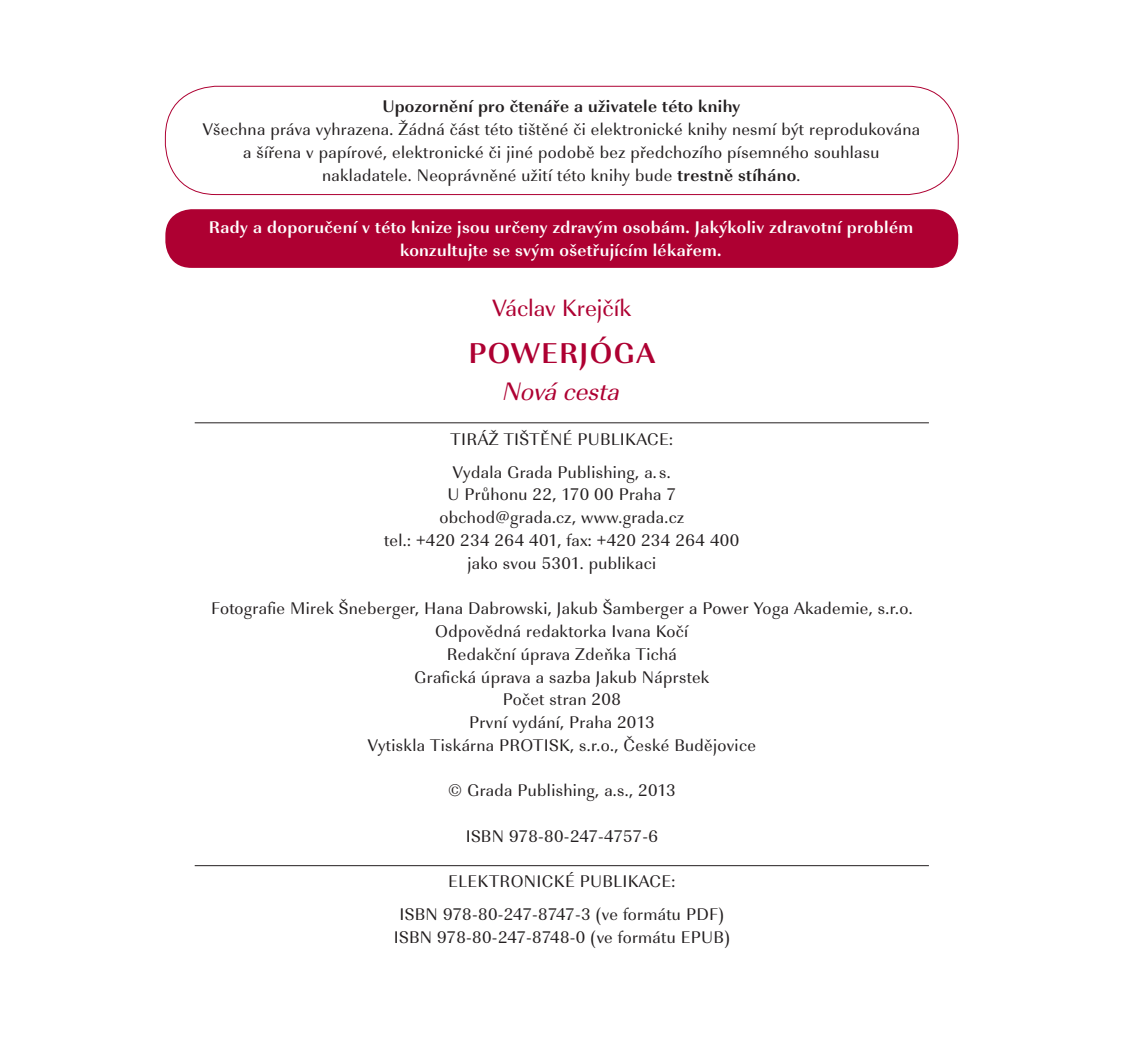
<style>
.page{position:relative;width:1141px;height:1042px;background:#fff}
.page>*{position:absolute;margin:0;border:0;box-sizing:border-box;transform-origin:0 0}
.t1{font:700 29.75px "Imperial URWTOT";letter-spacing:.045em;color:#ae0032}
.t2{font:italic 26.25px "Imperial URWTOT";letter-spacing:-.005em;color:#ae0032}
.t3{font:24.5px "Imperial URWTOT";color:#ae0032}
.t4{font:17.5px/22.8px "Imperial URWTOT";letter-spacing:.02em;color:#231f20;text-align:center}
.t5{font:700 17.5px/22.8px "Imperial URWTOT";letter-spacing:.02em;color:#fff;text-align:center}
.t6{font:700 17.5px "Imperial URWTOT";letter-spacing:.02em;color:#231f20}
.s1{font-weight:700}
</style>
<div class="page">
<div style="left:165px;top:86px;width:794px;height:109px;border:1px solid #ae0032;border-radius:51px"></div>
<div style="left:165px;top:209px;width:793px;height:59px;background:#ae0032;border-radius:26px"></div>
<hr style="left:195px;top:422px;width:734px;height:1px;background:#231f20">
<hr style="left:195px;top:865px;width:734px;height:1px;background:#231f20">
<p class="t6" style="left:382px;top:96px;width:360px">Upozornění pro čtenáře a uživatele této knihy</p>
<p class="t4" style="left:203px;top:118px;width:719px">Všechna práva vyhrazena. Žádná část této tištěné či elektronické knihy nesmí být reprodukována a šířena v papírové, elektronické či jiné podobě bez předchozího písemného souhlasu nakladatele. Neoprávněné užití této knihy bude <span class="s1">trestně stíháno</span>.</p>
<p class="t5" style="left:209px;top:217px;width:706px">Rady a doporučení v této knize jsou určeny zdravým osobám. Jakýkoliv zdravotní problém konzultujte se svým ošetřujícím lékařem.</p>
<h3 class="t3" style="left:492px;top:293px;width:140px">Václav Krejčík</h3>
<h1 class="t1" style="left:468px;top:335px;width:188px">Powerjóga</h1>
<h2 class="t2" style="left:503px;top:375px;width:119px">Nová cesta</h2>
<p class="t4" style="left:451px;top:423px;width:224px;line-height:32.7px;text-align:left">TIRÁŽ TIŠTĚNÉ PUBLIKACE:<br>Vydala Grada Publishing, a. s.</p>
<p class="t4" style="left:384px;top:484px;width:357px">U Průhonu 22, 170 00 Praha 7 obchod@grada.cz, www.grada.cz<br>tel.: +420 234 264 401, fax: +420 234 264 400 jako svou 5301. publikaci</p>
<p class="t4" style="left:211px;top:597px;width:703px">Fotografie Mirek Šneberger, Hana Dabrowski, Jakub Šamberger a Power Yoga Akademie, s.r.o.<br>Odpovědná redaktorka Ivana Kočí<br>Redakční úprava Zdeňka Tichá<br>Grafická úprava a sazba Jakub Náprstek<br>Počet stran 208<br>První vydání, Praha 2013<br>Vytiskla Tiskárna PROTISK, s.r.o., České Budějovice</p>
<p class="t4" style="left:448px;top:779px;width:229px">© Grada Publishing, a.s., 2013</p>
<p class="t4" style="left:466px;top:825px;width:194px">ISBN 978-80-247-4757-6</p>
<p class="t4" style="left:400px;top:865px;width:326px;line-height:32.7px">ELEKTRONICKÉ PUBLIKACE:<br>ISBN 978-80-247-8747-3 (ve formátu PDF)</p>
<p class="t4" style="left:394px;top:926px;width:338px">ISBN 978-80-247-8748-0 (ve formátu EPUB)</p>
</div>
